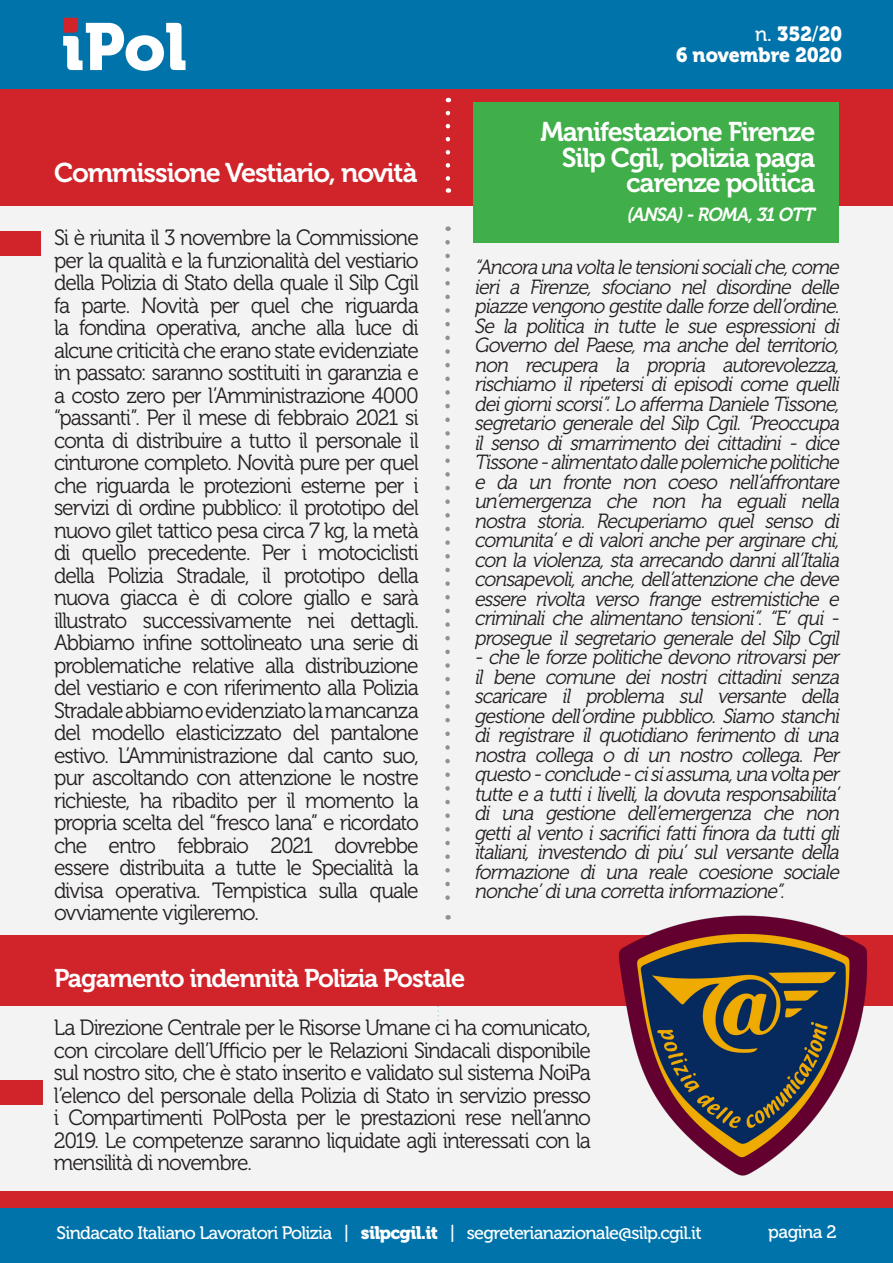
<style>
.page{position:relative;width:893px;height:1263px;background:#fff}
.page>*{position:absolute;margin:0;border:0;box-sizing:border-box;transform-origin:0 0}
.t1{font:66px "Museo 900";color:#fff}
.t2{font:27px "Museo 700";letter-spacing:-.04em;color:#fff}
.t3{font:25.5px "Museo 700";letter-spacing:-.04em;color:#fff}
.t4{font:22.05px/22.5px "Museo 300";letter-spacing:-.05em;color:#231f20;text-align:justify;scale:.95 1}
.t5{font:italic 20.4px/19.5px "Museo 300";color:#231f20;text-align:justify;scale:.95 1}
.t6{font:20.4px "Museo 900";letter-spacing:-.005em;color:#fff;scale:.95 1}
.t7{font:italic 18.9px "Museo 700";color:#fff;scale:.95 1}
.t8{font:18px "Museo 500";letter-spacing:-.04em;color:#fff}
.s1{font-family:"Museo 500"}
.s2{font-family:"Museo 900"}
</style>
<div class="page">
<div style="left:0;top:86px;width:893px;height:1177px;background:#d1232a"></div>
<div style="left:0;top:0;width:893px;height:88px;background:#0074aa"></div>
<svg style="left:63px;top:17px;width:16px;height:12px"></svg>
<svg style="left:63px;top:18px;width:15px;height:15px"></svg>
<div style="left:0;top:206px;width:893px;height:985px;background:#f4f3f3"></div>
<div style="left:0;top:1080px;width:42px;height:25px;background:#d1232a"></div>
<div style="left:0;top:1209px;width:893px;height:54px;background:#0074aa"></div>
<svg style="left:437px;top:1006px;width:2px;height:23px"></svg>
<svg style="left:445px;top:242px;width:5px;height:677px"></svg>
<div style="left:0;top:935px;width:893px;height:71px;background:#d1232a"></div>
<div style="left:0;top:231px;width:40px;height:24px;background:#d1232a"></div>
<svg style="left:446px;top:113px;width:4px;height:80px"></svg>
<div style="left:473px;top:102px;width:365px;height:140px;background:#40ae49"></div>
<img style="left:618px;top:915px;width:250px;height:261px">
<p class="t1" style="left:62px;top:9px;width:127px">iPol</p>
<p class="t6" style="left:755px;top:22px;width:93px"><span class="s1">n.</span> 352<span class="s1">/</span>20</p>
<p class="t6" style="left:676px;top:43px;width:176px">6 novembre 2020</p>
<p class="t2" style="left:54px;top:157px;width:365px">Commissione Vestiario, novità</p>
<p class="t4" style="left:54px;top:227px;width:386px">Si è riunita il 3 novembre la Commissione per la qualità e la funzionalità del vestiario della Polizia di Stato della quale il Silp Cgil fa parte. Novità per quel che riguarda la fondina operativa, anche alla luce di alcune criticità che erano state evidenziate in passato: saranno sostituiti in garanzia e a costo zero per l’Amministrazione 4000 “passanti”. Per il mese di febbraio 2021 si conta di distribuire a tutto il personale il cinturone completo. Novità pure per quel che riguarda le protezioni esterne per i servizi di ordine pubblico: il prototipo del nuovo gilet tattico pesa circa 7 kg, la metà di quello precedente. Per i motociclisti della Polizia Stradale, il prototipo della nuova giacca è di colore giallo e sarà illustrato successivamente nei dettagli.<br>Abbiamo infine sottolineato una serie di problematiche relative alla distribuzione del vestiario e con riferimento alla Polizia Stradale abbiamo evidenziato la mancanza del modello elasticizzato del pantalone estivo. L’Amministrazione dal canto suo, pur ascoltando con attenzione le nostre richieste, ha ribadito per il momento la propria scelta del “fresco lana” e ricordato che entro febbraio 2021 dovrebbe essere distribuita a tutte le Specialità la divisa operativa. Tempistica sulla quale ovviamente vigileremo.</p>
<p class="t2" style="left:540px;top:117px;width:276px">Manifestazione Firenze</p>
<p class="t2" style="left:562px;top:142px;width:255px">Silp Cgil, polizia paga</p>
<p class="t2" style="left:626px;top:168px;width:191px">carenze politica</p>
<p class="t7" style="left:626px;top:204px;width:204px">(ANSA)-ROMA,31OTT</p>
<p class="t5" style="left:474px;top:258px;width:390px">“Ancoraunavoltale tensionisocialiche,come ieri a Firenze, sfociano nel disordine delle piazze vengono gestite dalle forze dell’ordine.<br>Se la politica in tutte le sue espressioni di Governo del Paese, ma anche del territorio, non recupera la propria autorevolezza, rischiamo il ripetersi di episodi come quelli deigiorniscorsi”.Lo affermaDaniele Tissone, segretario generale del Silp Cgil. ‘Preoccupa il senso di smarrimento dei cittadini - dice Tissone -alimentato dalle polemiche politiche e da un fronte non coeso nell’affrontare un’emergenza che non ha eguali nella nostra storia. Recuperiamo quel senso di comunita’e divalorianche perarginare chi, con laviolenza,staarrecando danniall’Italia consapevoli,anche,dell’attenzione che deve essere rivolta verso frange estremistiche e criminali che alimentano tensioni”. “E’ qui - prosegue il segretario generale del Silp Cgil -che le forze politiche devono ritrovarsiper il bene comune dei nostri cittadini senza scaricare il problema sul versante della gestione dell’ordine pubblico. Siamo stanchi di registrare il quotidiano ferimento di una nostra collega o di un nostro collega. Per questo -conclude -cisiassuma,unavoltaper tutte e atuttiilivelli,ladovutaresponsabilita’ di una gestione dell’emergenza che non gettialvento isacrificifattifinoradatuttigli italiani, investendo di piu’ sul versante della formazione di una reale coesione sociale nonche’diunacorrettainformazione”.</p>
<p class="t3" style="left:54px;top:963px;width:413px">Pagamento indennità Polizia Postale</p>
<p class="t4" style="left:54px;top:1017px;width:567px">La Direzione Centrale per le Risorse Umane ci ha comunicato, con circolare dell’Ufficio per le Relazioni Sindacali disponibile sul nostro sito, che è stato inserito e validato sul sistema NoiPa l’elenco del personale della Polizia di Stato in servizio presso i Compartimenti PolPosta per le prestazioni rese nell’anno 2019. Le competenze saranno liquidate agli interessati con la mensilità di novembre.</p>
<p class="t8" style="left:57px;top:1223px;width:647px">Sindacato Italiano Lavoratori Polizia | <span class="s2">silpcgil.it</span> | segreterianazionale@silp.cgil.it</p>
<p class="t8" style="left:768px;top:1222px;width:70px">pagina 2</p>
<p class="t8" style="left:773px;top:1223px;width:70px">pagina 2</p>
</div>
